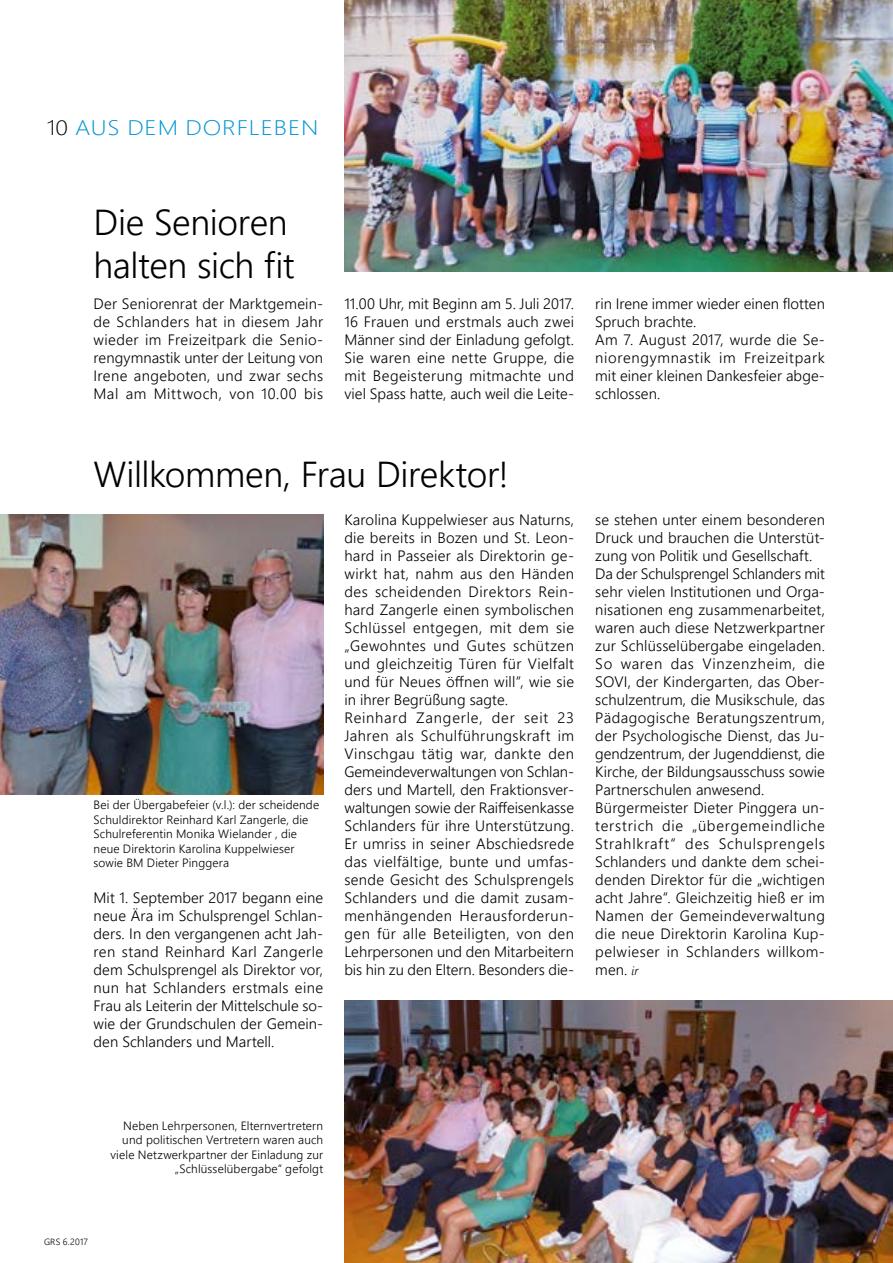
<style>
.page{position:relative;width:893px;height:1263px;background:#fff}
.page>*{position:absolute;margin:0;border:0;box-sizing:border-box;transform-origin:0 0}
.t1{font:36px/43.2px "Webly Sleek UI Semilight";letter-spacing:-.01em;color:#000}
.t2{font:21px "Webly Sleek UI Light";letter-spacing:.035em;color:#0093d3;scale:1.16 1}
.t3{font:15px/18px "Webly Sleek UI Semilight";letter-spacing:.015em;color:#000;text-align:justify}
.t4{font:12px/14.4px "Webly Sleek UI Semilight";letter-spacing:.015em;color:#000;text-align:right}
.t5{font:9px "Webly Sleek UI Semilight";letter-spacing:.025em;color:#000}
.s1{color:#000}
.s2{font-style:italic;font-size:12px}
</style>
<div class="page">
<img style="left:344px;top:1000px;width:549px;height:263px">
<img style="left:0;top:514px;width:323px;height:280px">
<img style="left:344px;top:0;width:549px;height:271px">
<h2 class="t2" style="left:47px;top:112px;width:236px"><span class="s1">10</span> AUS DEM DORFLEBEN</h2>
<h1 class="t1" style="left:94px;top:199px;width:203px">Die Senioren halten sich fit</h1>
<p class="t3" style="left:94px;top:294px;width:231px">Der Seniorenrat der Marktgemein&shy;de Schlanders hat in diesem Jahr wieder im Freizeitpark die Senio&shy;rengymnastik unter der Leitung von Irene angeboten, und zwar sechs Mal am Mittwoch, von 10.00 bis</p>
<p class="t3" style="left:344px;top:294px;width:231px">11.00 Uhr, mit Beginn am 5. Juli 2017.<br>16 Frauen und erstmals auch zwei Männer sind der Einladung gefolgt.<br>Sie waren eine nette Gruppe, die mit Begeisterung mitmachte und viel Spass hatte, auch weil die Leite-</p>
<p class="t3" style="left:595px;top:294px;width:231px;text-align:left">rin Irene immer wieder einen flotten<br>Spruch brachte.<br>Am 7. August 2017, wurde die Se&shy;niorengymnastik im Freizeitpark mit einer kleinen Dankesfeier abge&shy;schlossen.</p>
<h1 class="t1" style="left:94px;top:451px;width:417px">Willkommen, Frau Direktor!</h1>
<p class="t3" style="left:344px;top:510px;width:231px;text-align:left">Karolina Kuppelwieser aus Naturns, die bereits in Bozen und St. Leon&shy;hard in Passeier als Direktorin ge&shy;wirkt hat, nahm aus den Händen des scheidenden Direktors Rein&shy;hard Zangerle einen symbolischen Schlüssel entgegen, mit dem sie „Gewohntes und Gutes schützen und gleichzeitig Türen für Vielfalt und für Neues öffnen will“, wie sie in ihrer Begrüßung sagte.<br>Reinhard Zangerle, der seit 23<br>Jahren als Schulführungskraft im Vinschgau tätig war, dankte den Gemeindeverwaltungen von Schlan&shy;ders und Martell, den Fraktionsver&shy;waltungen sowie der Raiffeisenkasse Schlanders für ihre Unterstützung.<br>Er umriss in seiner Abschiedsrede das vielfältige, bunte und umfas&shy;sende Gesicht des Schulsprengels Schlanders und die damit zusam&shy;menhängenden Herausforderun&shy;gen für alle Beteiligten, von den Lehrpersonen und den Mitarbeitern bis hin zu den Eltern. Besonders die-</p>
<p class="t3" style="left:595px;top:510px;width:231px;text-align:left">se stehen unter einem besonderen Druck und brauchen die Unterstüt&shy;zung von Politik und Gesellschaft.<br>Da der Schulsprengel Schlanders mit sehr vielen Institutionen und Orga&shy;nisationen eng zusammenarbeitet, waren auch diese Netzwerkpartner zur Schlüsselübergabe eingeladen.<br>So waren das Vinzenzheim, die SOVI, der Kindergarten, das Ober&shy;schulzentrum, die Musikschule, das Pädagogische Beratungszentrum, der Psychologische Dienst, das Ju&shy;gendzentrum, der Jugenddienst, die Kirche, der Bildungsausschuss sowie Partnerschulen anwesend.<br>Bürgermeister Dieter Pinggera un&shy;terstrich die „übergemeindliche Strahlkraft“ des Schulsprengels Schlanders und dankte dem schei&shy;denden Direktor für die „wichtigen acht Jahre“. Gleichzeitig hieß er im Namen der Gemeindeverwaltung die neue Direktorin Karolina Kup&shy;pelwieser in Schlanders willkom&shy;men. <span class="s2">ir</span></p>
<p class="t4" style="left:94px;top:797px;width:227px;text-align:left">Bei der Übergabefeier (v.l.): der scheidende Schuldirektor Reinhard Karl Zangerle, die Schulreferentin Monika Wielander , die neue Direktorin Karolina Kuppelwieser sowie BM Dieter Pinggera</p>
<p class="t3" style="left:94px;top:888px;width:231px">Mit 1. September 2017 begann eine neue Ära im Schulsprengel Schlan&shy;ders. In den vergangenen acht Jah&shy;ren stand Reinhard Karl Zangerle dem Schulsprengel als Direktor vor, nun hat Schlanders erstmals eine Frau als Leiterin der Mittelschule so&shy;wie der Grundschulen der Gemein&shy;den Schlanders und Martell.</p>
<p class="t4" style="left:110px;top:1118px;width:214px">Neben Lehrpersonen, Elternvertretern und politischen Vertretern waren auch viele Netzwerkpartner der Einladung zur „Schlüsselübergabe“ gefolgt</p>
<p class="t5" style="left:44px;top:1235px;width:46px">GRS 6.2017</p>
</div>
